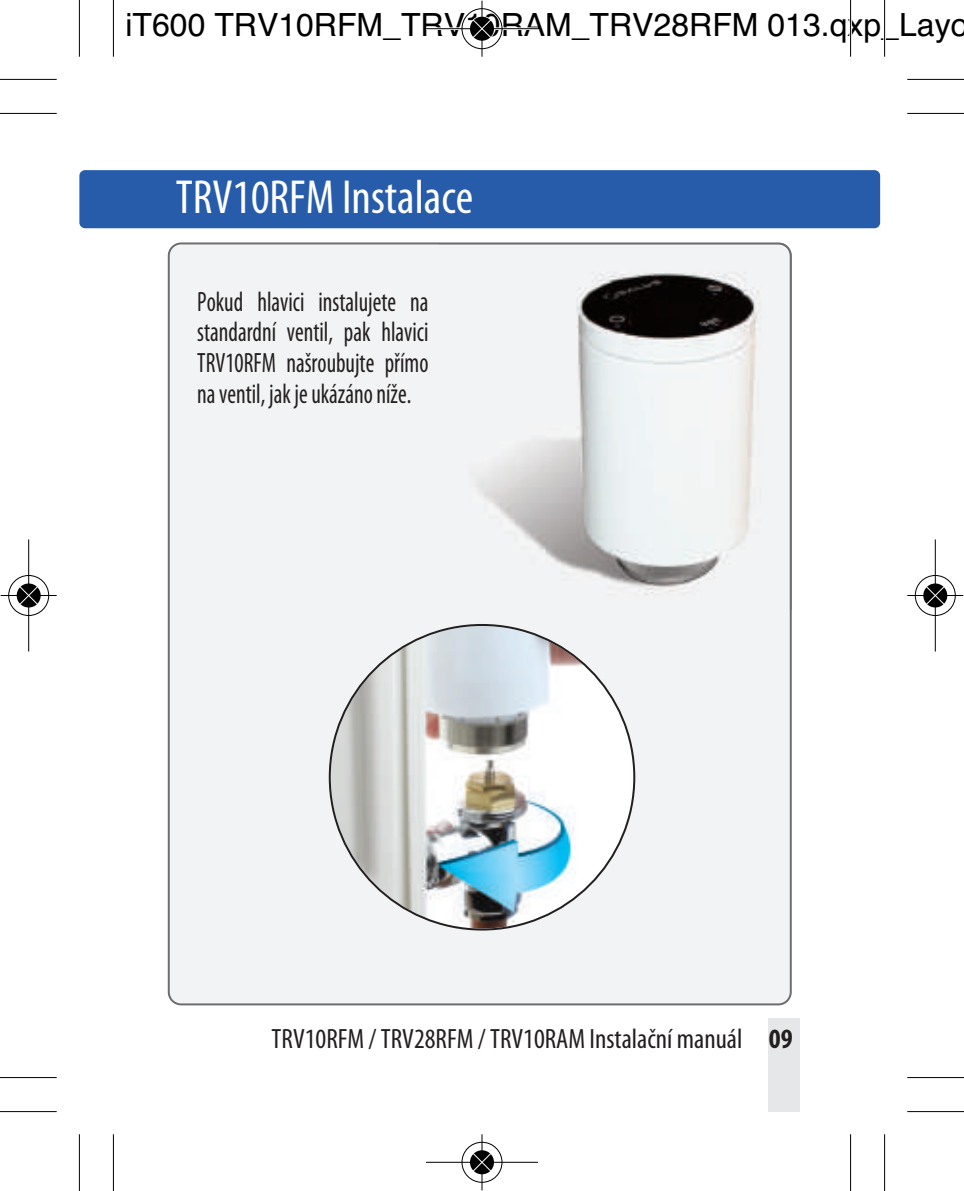
<style>
.page{position:relative;width:964px;height:1191px;background:#fff}
.page>*{position:absolute;margin:0;border:0;box-sizing:border-box;transform-origin:0 0}
.t1{font:condensed 48px "Myriad Pro";color:#fff}
.t2{font:32px "Helvetica";color:#000}
.t3{font:condensed 28px/30.8px "Myriad Pro";color:#231f20;text-align:justify;scale:.85 1}
.t4{font:condensed 28px "Myriad Pro";color:#231f20}
.s1{font-weight:700}
</style>
<div class="page">
<div style="left:79px;top:170px;width:801px;height:58px;background:#275caa;border-radius:6px"></div>
<div style="left:170px;top:244px;width:620px;height:759px;background:#f2f3f4;border-radius:11px"></div>
<div style="left:168px;top:242px;width:624px;height:763px;border:4px solid #6c6d70;border-radius:13px"></div>
<img style="left:331px;top:626px;width:302px;height:302px;border-radius:50%">
<img style="left:790px;top:256px;width:2px;height:354px">
<img style="left:438px;top:244px;width:352px;height:366px">
<img style="left:778px;top:243px;width:14px;height:13px">
<div style="left:767px;top:1017px;width:32px;height:94px;background:#e6e7e9"></div>
<hr style="left:113px;top:0;width:1px;height:57px;background:#000">
<hr style="left:0;top:113px;width:57px;height:1px;background:#000">
<hr style="left:850px;top:0;width:1px;height:57px;background:#000">
<hr style="left:907px;top:113px;width:57px;height:1px;background:#000">
<hr style="left:113px;top:1134px;width:1px;height:57px;background:#000">
<hr style="left:0;top:1076px;width:57px;height:2px;background:#000">
<hr style="left:850px;top:1134px;width:1px;height:57px;background:#000">
<hr style="left:907px;top:1076px;width:57px;height:2px;background:#000">
<hr style="left:79px;top:0;width:1px;height:57px;background:#000">
<hr style="left:0;top:79px;width:57px;height:1px;background:#000">
<hr style="left:884px;top:0;width:1px;height:57px;background:#000">
<hr style="left:907px;top:79px;width:57px;height:1px;background:#000">
<hr style="left:79px;top:1134px;width:1px;height:57px;background:#000">
<hr style="left:0;top:1110px;width:57px;height:2px;background:#000">
<hr style="left:884px;top:1134px;width:1px;height:57px;background:#000">
<hr style="left:907px;top:1110px;width:57px;height:2px;background:#000">
<div style="left:461px;top:7px;width:42px;height:43px;border:3px solid #fff;border-radius:50%"></div>
<svg style="left:469px;top:16px;width:26px;height:25px"></svg>
<hr style="left:426px;top:28px;width:112px;height:1px;background:#000">
<hr style="left:481px;top:1px;width:2px;height:56px;background:#000">
<div style="left:461px;top:8px;width:41px;height:41px;border:1px solid #000;border-radius:50%"></div>
<svg style="left:470px;top:17px;width:24px;height:24px"></svg>
<svg style="left:472px;top:19px;width:20px;height:20px"></svg>
<div style="left:461px;top:1141px;width:42px;height:42px;border:3px solid #fff;border-radius:50%"></div>
<svg style="left:469px;top:1149px;width:26px;height:26px"></svg>
<hr style="left:426px;top:1161px;width:112px;height:2px;background:#000">
<hr style="left:481px;top:1134px;width:2px;height:56px;background:#000">
<div style="left:461px;top:1141px;width:41px;height:41px;border:1px solid #000;border-radius:50%"></div>
<svg style="left:470px;top:1150px;width:24px;height:24px"></svg>
<svg style="left:472px;top:1152px;width:20px;height:20px"></svg>
<div style="left:7px;top:574px;width:43px;height:43px;border:3px solid #fff;border-radius:50%"></div>
<svg style="left:16px;top:582px;width:25px;height:26px"></svg>
<hr style="left:28px;top:539px;width:1px;height:112px;background:#000">
<hr style="left:1px;top:595px;width:56px;height:1px;background:#000">
<div style="left:8px;top:575px;width:41px;height:41px;border:1px solid #000;border-radius:50%"></div>
<svg style="left:17px;top:583px;width:24px;height:24px"></svg>
<svg style="left:19px;top:585px;width:20px;height:20px"></svg>
<div style="left:914px;top:574px;width:42px;height:43px;border:3px solid #fff;border-radius:50%"></div>
<svg style="left:922px;top:582px;width:26px;height:26px"></svg>
<hr style="left:934px;top:539px;width:2px;height:112px;background:#000">
<hr style="left:907px;top:595px;width:56px;height:1px;background:#000">
<div style="left:915px;top:575px;width:41px;height:41px;border:1px solid #000;border-radius:50%"></div>
<svg style="left:923px;top:583px;width:24px;height:24px"></svg>
<svg style="left:925px;top:585px;width:20px;height:20px"></svg>
<p class="t2" style="left:125px;top:6px;width:845px">iT600 TRV10RFM_TRV10RAM_TRV28RFM 013.qxp_Layo</p>
<h1 class="t1" style="left:176px;top:168px;width:299px">TRV10RFM Instalace</h1>
<p class="t3" style="left:197px;top:286px;width:273px">Pokud hlavici instalujete na standardní ventil, pak hlavici TRV10RFM našroubujte přímo na ventil, jak je ukázáno níže.</p>
<p class="t4" style="left:272px;top:1022px;width:522px">TRV10RFM / TRV28RFM / TRV10RAM Instalační manuál <span class="s1">09</span></p>
</div>
